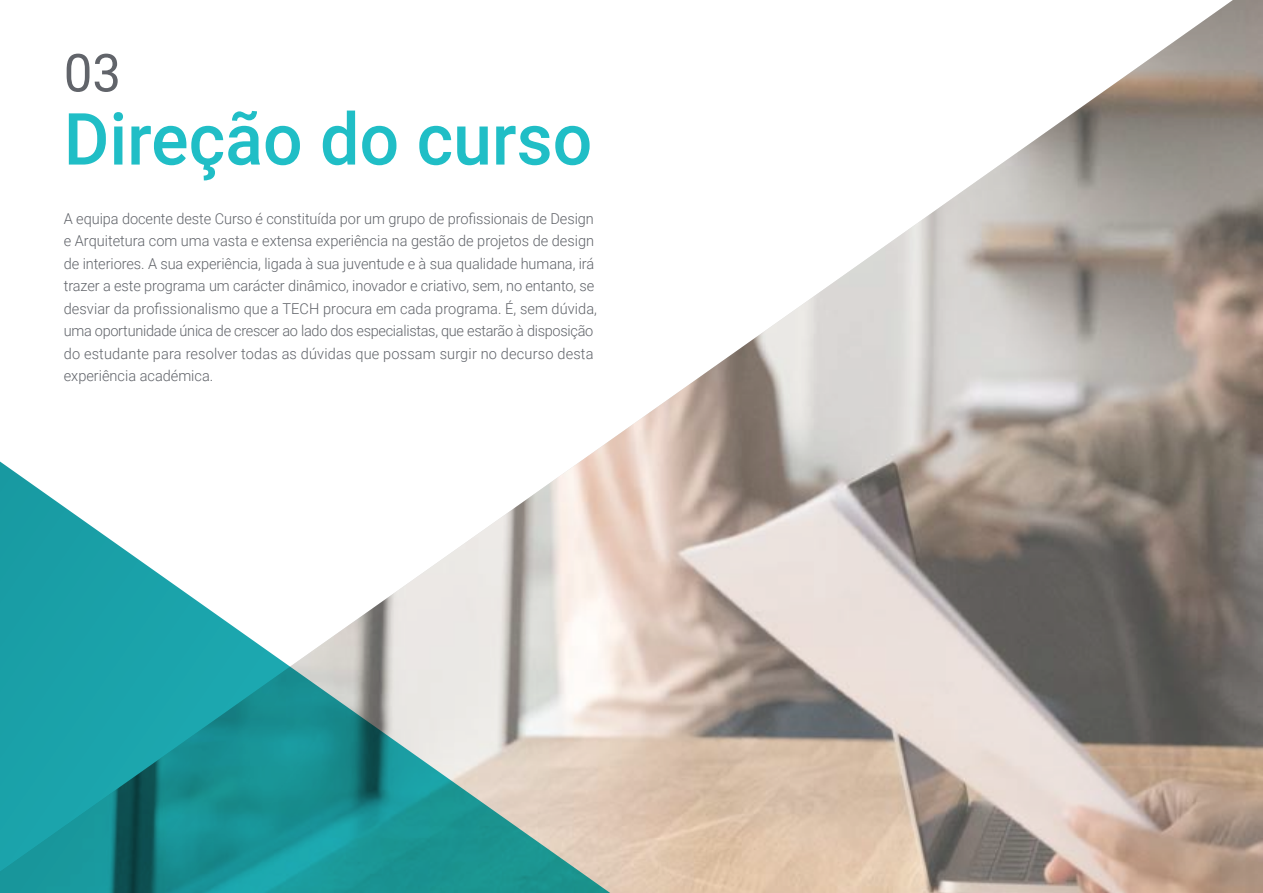
<style>
.page{position:relative;width:1263px;height:893px;background:#fff}
.page>*{position:absolute;margin:0;border:0;box-sizing:border-box;transform-origin:0 0}
.t1{font:500 72px "Roboto";color:#20bec6}
.t2{font:52.5px "Roboto";color:#61646a}
.t3{font:300 15px/22.5px "Roboto";letter-spacing:-.005em;color:#61646a}
</style>
<div class="page">
<img style="left:602px;top:0;width:661px;height:893px">
<svg style="left:0;top:446px;width:640px;height:447px"></svg>
<h2 class="t2" style="left:64px;top:36px;width:59px">03</h2>
<h1 class="t1" style="left:64px;top:89px;width:530px">Direção do curso</h1>
<p class="t3" style="left:64px;top:207px;width:535px">A equipa docente deste Curso é constituída por um grupo de profissionais de Design e Arquitetura com uma vasta e extensa experiência na gestão de projetos de design de interiores. A sua experiência, ligada à sua juventude e à sua qualidade humana, irá trazer a este programa um carácter dinâmico, inovador e criativo, sem, no entanto, se desviar da profissionalismo que a TECH procura em cada programa. É, sem dúvida, uma oportunidade única de crescer ao lado dos especialistas, que estarão à disposição do estudante para resolver todas as dúvidas que possam surgir no decurso desta experiência académica.</p>
</div>
